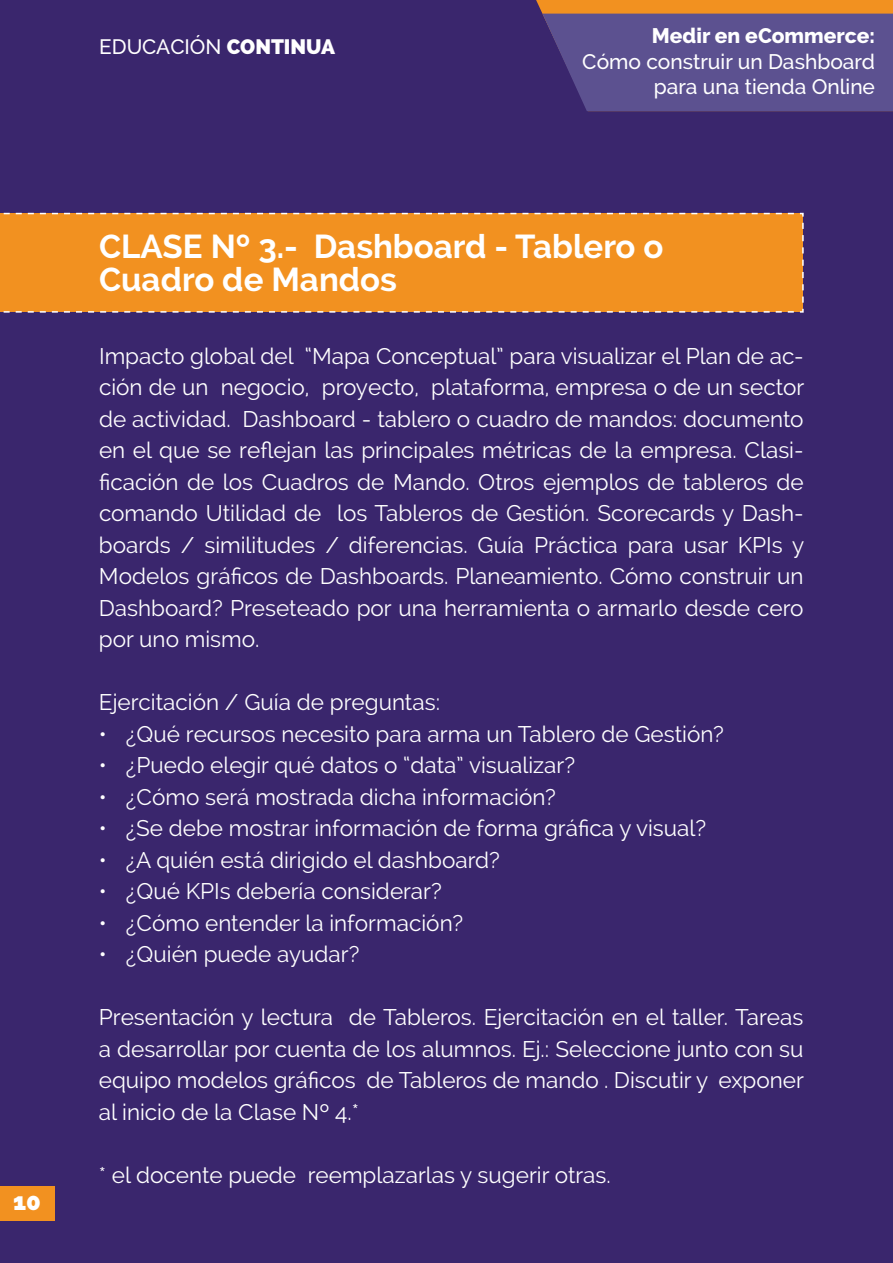
<style>
.page{position:relative;width:893px;height:1263px;background:#3a266d}
.page>*{position:absolute;margin:0;border:0;box-sizing:border-box;transform-origin:0 0}
.t1{font:700 33px/33px "Raleway";color:#fff}
.t2{font:800 24px "Raleway";color:#fff}
.t3{font:22.5px/31.5px "Raleway";color:#fff;text-align:justify}
.t4{font:500 21px/25.5px "Raleway";color:#fff;text-align:right}
.t5{font:800 21px "Raleway";color:#fff}
.t6{font:500 20.85px "Raleway";color:#fff}
.s1{font-weight:800}
</style>
<div class="page">
<div style="left:0;top:1187px;width:54px;height:34px;background:#f29120"></div>
<svg style="left:536px;top:0;width:357px;height:111px;background:#6b557f"></svg>
<div style="left:0;top:212px;width:804px;height:101px;background:#f29120"></div>
<p class="t2" style="left:13px;top:1188px;width:29px">10</p>
<p class="t6" style="left:99px;top:35px;width:237px">EDUCACIÓN <span class="s1">CONTINUA</span></p>
<p class="t5" style="left:652px;top:24px;width:225px">Medir en eCommerce:</p>
<p class="t4" style="left:582px;top:48px;width:294px">Cómo construir un Dashboard para una tienda Online</p>
<h1 class="t1" style="left:99px;top:231px;width:566px">CLASE Nº 3.- Dashboard - Tablero o<br>Cuadro de Mandos</h1>
<p class="t3" style="left:99px;top:340px;width:707px">Impacto global del “Mapa Conceptual” para visualizar el Plan de ac&shy;ción de un negocio, proyecto, plataforma, empresa o de un sector de actividad. Dashboard - tablero o cuadro de mandos: documento en el que se reflejan las principales métricas de la empresa. Clasi&shy;ficación de los Cuadros de Mando. Otros ejemplos de tableros de comando Utilidad de los Tableros de Gestión. Scorecards y Dash&shy;boards / similitudes / diferencias. Guía Práctica para usar KPIs y Modelos gráficos de Dashboards. Planeamiento. Cómo construir un Dashboard? Preseteado por una herramienta o armarlo desde cero por uno mismo.</p>
<p class="t3" style="left:99px;top:686px;width:343px">Ejercitación / Guía de preguntas:</p>
<p class="t3" style="left:99px;top:718px;width:627px">• ¿Qué recursos necesito para arma un Tablero de Gestión?</p>
<p class="t3" style="left:99px;top:749px;width:478px">• ¿Puedo elegir qué datos o “data” visualizar?</p>
<p class="t3" style="left:99px;top:781px;width:459px">• ¿Cómo será mostrada dicha información?</p>
<p class="t3" style="left:99px;top:812px;width:609px">• ¿Se debe mostrar información de forma gráfica y visual?</p>
<p class="t3" style="left:99px;top:844px;width:402px">• ¿A quién está dirigido el dashboard?</p>
<p class="t3" style="left:99px;top:875px;width:344px">• ¿Qué KPIs debería considerar?</p>
<p class="t3" style="left:99px;top:907px;width:366px">• ¿Cómo entender la información?</p>
<p class="t3" style="left:99px;top:938px;width:262px">• ¿Quién puede ayudar?</p>
<p class="t3" style="left:99px;top:1001px;width:707px">Presentación y lectura de Tableros. Ejercitación en el taller. Tareas a desarrollar por cuenta de los alumnos. Ej.: Seleccione junto con su equipo modelos gráficos de Tableros de mando . Discutir y exponer al inicio de la Clase Nº 4.*</p>
<p class="t3" style="left:99px;top:1159px;width:513px">* el docente puede reemplazarlas y sugerir otras.</p>
</div>
